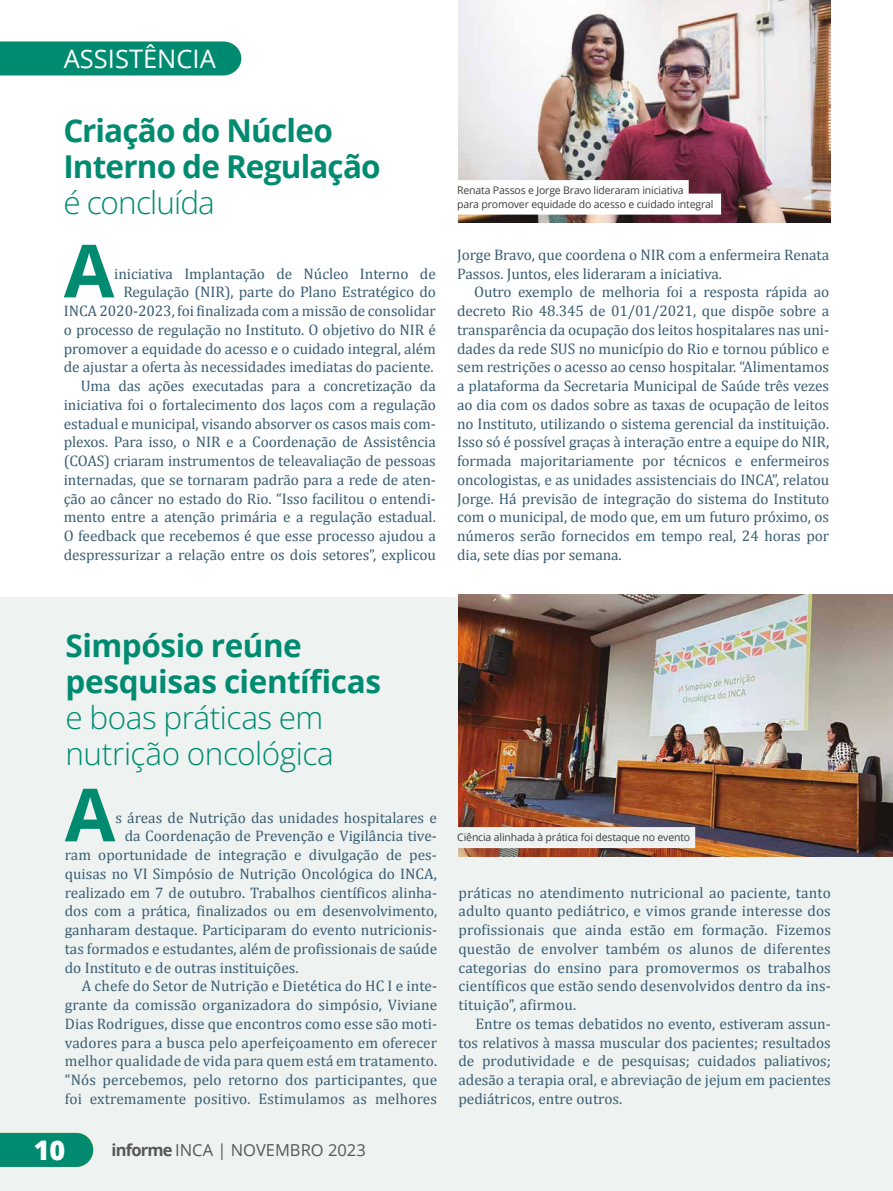
<style>
.page{position:relative;width:893px;height:1191px;background:#fff}
.page>*{position:absolute;margin:0;border:0;box-sizing:border-box;transform-origin:0 0}
.t1{font:700 73.35px "Open Sans";color:#008b71}
.t2{font:700 31.5px/36px "Open Sans";letter-spacing:-.02em;color:#008b71}
.t3{font:31.5px/36px "Open Sans";letter-spacing:-.015em;color:#008b71}
.t4{font:800 27px "Open Sans";color:#fff}
.t5{font:25.5px "Open Sans";color:#fff}
.t6{font:16.5px "Open Sans";color:#575756}
.t7{font:15.3px/18.8px "Cambria";letter-spacing:-.005em;color:#395d73;text-align:justify}
.t8{font:10.5px/13.5px "Open Sans";letter-spacing:-.015em;color:#3c3c3b}
.s1{font-weight:700}
</style>
<div class="page">
<div style="left:0;top:597px;width:893px;height:594px;background:#eef3f1"></div>
<img style="left:458px;top:0;width:373px;height:222px">
<div style="left:457px;top:180px;width:232px;height:21px;background:#fff"></div>
<div style="left:457px;top:194px;width:264px;height:21px;background:#fff"></div>
<div style="left:0;top:41px;width:241px;height:34px;background:#008b71"></div>
<img style="left:458px;top:595px;width:435px;height:262px">
<div style="left:457px;top:827px;width:238px;height:21px;background:#eef3f1"></div>
<div style="left:0;top:1132px;width:93px;height:34px;background:#008b71"></div>
<h3 class="t5" style="left:64px;top:41px;width:154px">ASSISTÊNCIA</h3>
<h2 class="t2" style="left:63px;top:112px;width:319px">Criação do Núcleo<br>Interno de Regulação</h2>
<h2 class="t3" style="left:63px;top:184px;width:153px">é concluída</h2>
<h1 class="t1" style="left:64px;top:219px;width:52px">A</h1>
<p class="t7" style="left:64px;top:264px;width:374px;text-align:right">iniciativa Implantação de Núcleo Interno de Regulação (NIR), parte do Plano Estratégico do<br>INCA 2020-2023, foi finalizada com a missão de consolidar o processo de regulação no Instituto. O objetivo do NIR é promover a equidade do acesso e o cuidado integral, além de ajustar a oferta às necessidades imediatas do paciente.<br>Uma das ações executadas para a concretização da iniciativa foi o fortalecimento dos laços com a regulação estadual e municipal, visando absorver os casos mais com&shy;plexos. Para isso, o NIR e a Coordenação de Assistência (COAS) criaram instrumentos de teleavaliação de pessoas internadas, que se tornaram padrão para a rede de aten&shy;ção ao câncer no estado do Rio. “Isso facilitou o entendi&shy;mento entre a atenção primária e a regulação estadual.<br>O feedback que recebemos é que esse processo ajudou a despressurizar a relação entre os dois setores”, explicou</p>
<p class="t8" style="left:457px;top:183px;width:258px">Renata Passos e Jorge Bravo lideraram iniciativa<br>para promover equidade do acesso e cuidado integral</p>
<p class="t7" style="left:457px;top:245px;width:374px">Jorge Bravo, que coordena o NIR com a enfermeira Renata<br>Passos. Juntos, eles lideraram a iniciativa.</p>
<p class="t7" style="left:457px;top:283px;width:374px;text-indent:17px">Outro exemplo de melhoria foi a resposta rápida ao decreto Rio 48.345 de 01/01/2021, que dispõe sobre a transparência da ocupação dos leitos hospitalares nas uni&shy;dades da rede SUS no município do Rio e tornou público e sem restrições o acesso ao censo hospitalar. “Alimentamos a plataforma da Secretaria Municipal de Saúde três vezes ao dia com os dados sobre as taxas de ocupação de leitos no Instituto, utilizando o sistema gerencial da instituição.<br>Isso só é possível graças à interação entre a equipe do NIR, formada majoritariamente por técnicos e enfermeiros oncologistas, e as unidades assistenciais do INCA”, relatou Jorge. Há previsão de integração do sistema do Instituto com o municipal, de modo que, em um futuro próximo, os números serão fornecidos em tempo real, 24 horas por dia, sete dias por semana.</p>
<h2 class="t2" style="left:65px;top:626px;width:317px">Simpósio reúne pesquisas científicas</h2>
<h2 class="t3" style="left:65px;top:698px;width:270px">e boas práticas em nutrição oncológica</h2>
<h1 class="t1" style="left:65px;top:763px;width:52px">A</h1>
<p class="t7" style="left:115px;top:808px;width:323px">s áreas de Nutrição das unidades hospitalares e</p>
<p class="t7" style="left:125px;top:826px;width:314px">da Coordenação de Prevenção e Vigilância tive-</p>
<p class="t7" style="left:65px;top:845px;width:374px">ram oportunidade de integração e divulgação de pes-</p>
<p class="t7" style="left:65px;top:864px;width:374px">quisas no VI Simpósio de Nutrição Oncológica do INCA,</p>
<p class="t7" style="left:65px;top:883px;width:374px">realizado em 7 de outubro. Trabalhos científicos alinha-</p>
<p class="t7" style="left:65px;top:901px;width:374px">dos com a prática, finalizados ou em desenvolvimento,</p>
<p class="t7" style="left:65px;top:920px;width:374px">ganharam destaque. Participaram do evento nutricionis-</p>
<p class="t7" style="left:65px;top:939px;width:374px">tas formados e estudantes, além de profissionais de saúde</p>
<p class="t7" style="left:65px;top:958px;width:235px">do Instituto e de outras instituições.</p>
<p class="t7" style="left:82px;top:976px;width:357px">A chefe do Setor de Nutrição e Dietética do HC I e inte-</p>
<p class="t7" style="left:65px;top:995px;width:374px">grante da comissão organizadora do simpósio, Viviane</p>
<p class="t7" style="left:65px;top:1014px;width:374px">Dias Rodrigues, disse que encontros como esse são moti-</p>
<p class="t7" style="left:65px;top:1033px;width:374px">vadores para a busca pelo aperfeiçoamento em oferecer</p>
<p class="t7" style="left:65px;top:1051px;width:374px">melhor qualidade de vida para quem está em tratamento.</p>
<p class="t7" style="left:65px;top:1070px;width:374px">“Nós percebemos, pelo retorno dos participantes, que</p>
<p class="t7" style="left:65px;top:1089px;width:374px">foi extremamente positivo. Estimulamos as melhores</p>
<h3 class="t4" style="left:34px;top:1129px;width:33px">10</h3>
<p class="t6" style="left:112px;top:1138px;width:256px"><span class="s1">informe</span> INCA | NOVEMBRO 2023</p>
<p class="t8" style="left:457px;top:830px;width:234px">Ciência alinhada à prática foi destaque no evento</p>
<p class="t7" style="left:458px;top:883px;width:374px">práticas no atendimento nutricional ao paciente, tanto adulto quanto pediátrico, e vimos grande interesse dos profissionais que ainda estão em formação. Fizemos questão de envolver também os alunos de diferentes categorias do ensino para promovermos os trabalhos científicos que estão sendo desenvolvidos dentro da ins&shy;tituição”, afirmou.</p>
<p class="t7" style="left:458px;top:1014px;width:374px;text-indent:17px">Entre os temas debatidos no evento, estiveram assun&shy;tos relativos à massa muscular dos pacientes; resultados de produtividade e de pesquisas; cuidados paliativos; adesão a terapia oral, e abreviação de jejum em pacientes pediátricos, entre outros.</p>
</div>
